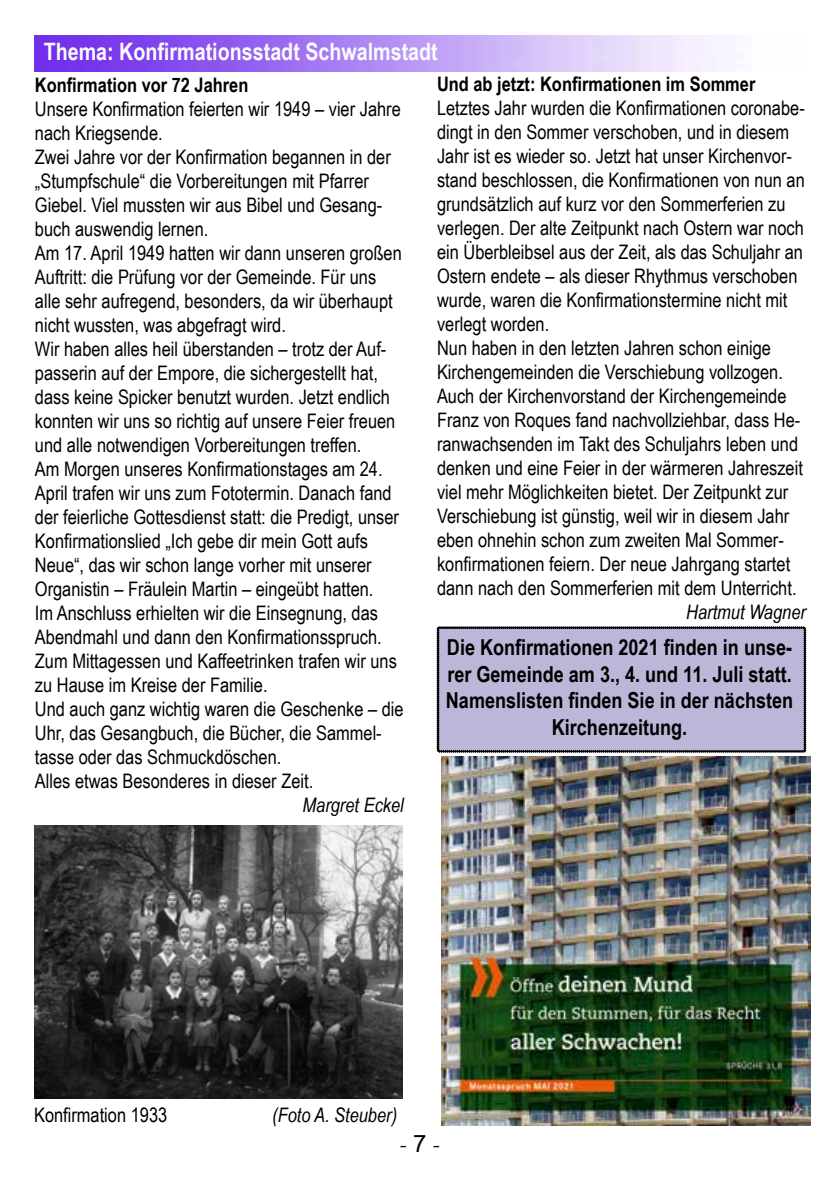
<style>
.page{position:relative;width:840px;height:1191px;background:#fff}
.page>*{position:absolute;margin:0;border:0;box-sizing:border-box;transform-origin:0 0}
.t1{font:700 24px "Arial Narrow";color:#fbfbfb}
.t2{font:24px "Minion Pro";color:#000}
.t3{font:700 22px/26.4px "Arial Narrow";color:#000;text-align:center}
.t4{font:20px/24px "Arial Narrow";color:#000}
.t5{font:700 20px "Arial Narrow";color:#000}
.t6{font:italic 20px "Arial Narrow";color:#000}
.s1{font-family:"Arial"}
</style>
<div class="page">
<img style="left:35px;top:36px;width:683px;height:35px">
<img style="left:35px;top:825px;width:368px;height:274px">
<div style="left:436px;top:626px;width:369px;height:126px;background:#bbb7d8"></div>
<img style="left:441px;top:756px;width:368px;height:369px">
<p class="t1" style="left:44px;top:34px;width:395px">Thema: Konfirmationsstadt Schwalmstadt</p>
<p class="t5" style="left:35px;top:69px;width:215px">Konfirmation vor 72 Jahren</p>
<p class="t4" style="left:35px;top:96px;width:370px">Unsere Konfirmation feierten wir 1949 – vier Jahre nach Kriegsende.<br>Zwei Jahre vor der Konfirmation begannen in der „Stumpfschule“ die Vorbereitungen mit Pfarrer Giebel. Viel mussten wir aus Bibel und Gesang&shy;buch auswendig lernen.<br>Am 17. April 1949 hatten wir dann unseren großen Auftritt: die Prüfung vor der Gemeinde. Für uns alle sehr aufregend, besonders, da wir überhaupt nicht wussten, was abgefragt wird.<br>Wir haben alles heil überstanden – trotz der Auf&shy;passerin auf der Empore, die sichergestellt hat, dass keine Spicker benutzt wurden. Jetzt endlich konnten wir uns so richtig auf unsere Feier freuen und alle notwendigen Vorbereitungen treffen.<br>Am Morgen unseres Konfirmationstages am 24.<br>April trafen wir uns zum Fototermin. Danach fand der feierliche Gottesdienst statt: die Predigt, unser Konfirmationslied „Ich gebe dir mein Gott aufs Neue“, das wir schon lange vorher mit unserer Organistin – Fräulein Martin – eingeübt hatten.<br>Im Anschluss erhielten wir die Einsegnung, das Abendmahl und dann den Konfirmationsspruch.<br>Zum Mittagessen und Kaffeetrinken trafen wir uns zu Hause im Kreise der Familie.<br>Und auch ganz wichtig waren die Geschenke – die Uhr, das Gesangbuch, die Bücher, die Sammel&shy;tasse oder das Schmuckdöschen.<br>Alles etwas Besonderes in dieser Zeit.</p>
<p class="t6" style="left:302px;top:791px;width:103px">Margret Eckel</p>
<p class="t5" style="left:437px;top:69px;width:320px">Und ab jetzt: Konfirmationen im Sommer</p>
<p class="t4" style="left:437px;top:95px;width:369px">Letztes Jahr wurden die Konfirmationen coronabe&shy;dingt in den Sommer verschoben, und in diesem Jahr ist es wieder so. Jetzt hat unser Kirchenvor&shy;stand beschlossen, die Konfirmationen von nun an grundsätzlich auf kurz vor den Sommerferien zu verlegen. Der alte Zeitpunkt nach Ostern war noch ein Überbleibsel aus der Zeit, als das Schuljahr an Ostern endete – als dieser Rhythmus verschoben wurde, waren die Konfirmationstermine nicht mit verlegt worden.<br>Nun haben in den letzten Jahren schon einige Kirchengemeinden die Verschiebung vollzogen.<br>Auch der Kirchenvorstand der Kirchengemeinde Franz von Roques fand nachvollziehbar, dass He&shy;ranwachsenden im Takt des Schuljahrs leben und denken und eine Feier in der wärmeren Jahreszeit viel mehr Möglichkeiten bietet. Der Zeitpunkt zur Verschiebung ist günstig, weil wir in diesem Jahr eben ohnehin schon zum zweiten Mal Sommer&shy;konfirmationen feiern. Der neue Jahrgang startet dann nach den Sommerferien mit dem Unterricht.</p>
<p class="t6" style="left:685px;top:598px;width:121px">Hartmut Wagner</p>
<p class="t3" style="left:445px;top:633px;width:348px">Die Konfirmationen 2021 finden in unse&shy;rer Gemeinde am 3., 4. und 11. Juli statt.<br>Namenslisten finden Sie in der nächsten Kirchenzeitung.</p>
<p class="t4" style="left:34px;top:1102px;width:135px">Konfirmation 1933</p>
<p class="t6" style="left:272px;top:1101px;width:126px">(Foto A. Steuber)</p>
<p class="t2" style="left:399px;top:1128px;width:43px">- <span class="s1">7</span> -</p>
</div>
